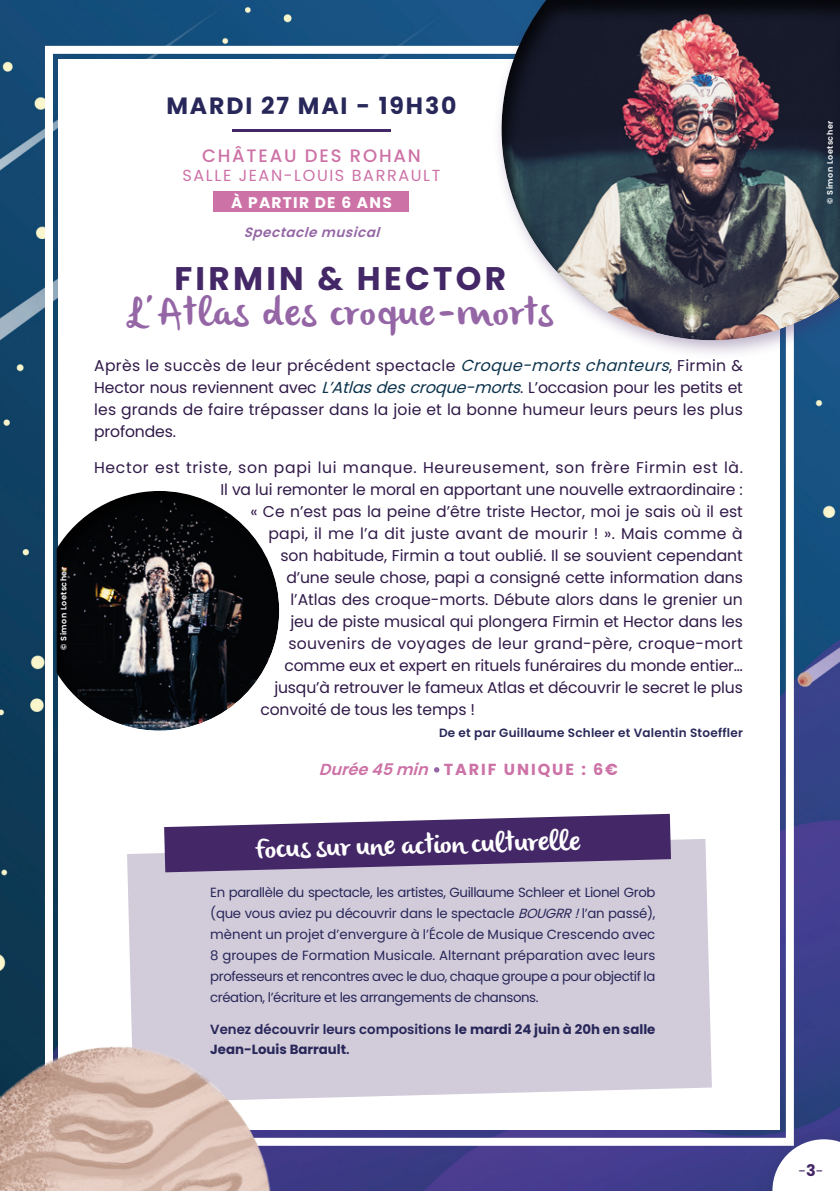
<style>
.page{position:relative;width:840px;height:1191px;background:#fff}
.page>*{position:absolute;margin:0;border:0;box-sizing:border-box;transform-origin:0 0}
.t1{font:39.6px "olivier";letter-spacing:.04em;color:#9566a6}
.t2{font:700 32.6px "Poppins";letter-spacing:.1em;color:#442767}
.t3{font:28px "olivier";color:#fff}
.t4{font:700 23.6px "Poppins";letter-spacing:.08em;color:#282759}
.t5{font:500 18px "Poppins";letter-spacing:.1em;color:#cd72a6}
.t6{font:700 16px "Poppins";letter-spacing:.12em;color:#cd72a6}
.t7{font:16px "Poppins";letter-spacing:.1em;color:#cd72a6}
.t8{font:15.6px/22px "Poppins";color:#301a48;text-align:justify}
.t9{font:15.6px "Poppins";letter-spacing:.02em;color:#301a48}
.t10{font:15.6px "Poppins";letter-spacing:.04em;color:#301a48}
.t11{font:700 15.4px "Poppins";letter-spacing:.08em;color:#fff}
.t12{font:14px "Poppins";color:#442767}
.t13{font:italic 600 13.4px "Poppins";color:#9566a6}
.t14{font:13.2px/20.8px "Poppins";letter-spacing:-.03em;color:#282759;text-align:justify}
.t15{font:700 13.2px/20.8px "Poppins";color:#282759}
.t16{font:600 12px "Poppins";letter-spacing:.02em;color:#282759}
.t17{font:600 8px "Poppins";letter-spacing:.06em;color:#fff}
.s1{font-style:italic;font-size:16px;color:#0d344d}
.s2{font-weight:600;font-style:italic}
.s3{font-style:italic}
.s4{font-weight:600}
.s5{font-weight:700;font-size:16px}
</style>
<div class="page">
<img style="left:0;top:0;width:839px;height:1191px">
<div style="left:58px;top:59px;width:721px;height:1070px;background:#fff"></div>
<div style="left:45px;top:46px;width:748px;height:1099px;border:8px solid #fff"></div>
<svg style="left:434px;top:767px;width:5px;height:5px"></svg>
<div style="left:753px;top:1120px;width:86px;height:71px;background:#1d1d1b;opacity:.24"></div>
<svg style="left:772px;top:1139px;width:67px;height:52px"></svg>
<hr style="left:0;top:683px;width:1px;height:508px;background:#082f44">
<img style="left:0;top:708px;width:1px;height:298px">
<hr style="left:232px;top:129px;width:158px;height:3px;background:#442767">
<div style="left:214px;top:192px;width:195px;height:20px;background:#cd72a6"></div>
<div style="left:127px;top:837px;width:585px;height:262px;background:#d2cbda"></div>
<svg style="left:164px;top:814px;width:506px;height:58px;background:#685084"></svg>
<img style="left:0;top:1045px;width:276px;height:146px">
<div style="left:491px;top:0;width:348px;height:361px;background:#442767;opacity:.37"></div>
<div style="left:497px;top:0;width:342px;height:342px;background:#1d1d1b;opacity:.8"></div>
<div style="left:38px;top:488px;width:244px;height:244px;background:#1d1d1b;opacity:.75"></div>
<p class="t17" style="left:59px;top:650px;width:85px;rotate:-90deg">© Simon Loetscher</p>
<p class="t4" style="left:166px;top:92px;width:291px">MARDI 27 MAI - 19H30</p>
<p class="t5" style="left:202px;top:145px;width:220px">CHÂTEAU DES ROHAN</p>
<p class="t7" style="left:182px;top:166px;width:259px">SALLE JEAN-LOUIS BARRAULT</p>
<p class="t11" style="left:231px;top:193px;width:162px">À PARTIR DE 6 ANS</p>
<p class="t13" style="left:243px;top:224px;width:143px">Spectaclemusical</p>
<p class="t2" style="left:174px;top:259px;width:333px">FIRMIN &amp; HECTOR</p>
<p class="t1" style="left:127px;top:289px;width:426px">L’Atlas des croque-morts</p>
<p class="t8" style="left:94px;top:355px;width:650px">Après le succès de leur précédent spectacle <span class="s1">Croque-mortschanteurs</span>, Firmin &amp; Hector nous reviennent avec <span class="s1">L’Atlasdescroque-morts</span>. L’occasion pour les petits et les grands de faire trépasser dans la joie et la bonne humeur leurs peurs les plus profondes.</p>
<p class="t10" style="left:94px;top:459px;width:650px">Hector est triste, son papi lui manque. Heureusement, son frère Firmin est là.</p>
<p class="t8" style="left:220px;top:479px;width:523px">Il va lui remonter le moral en apportant une nouvelle extraordinaire :</p>
<p class="t8" style="left:250px;top:501px;width:494px">« Ce n’est pas la peine d’être triste Hector, moi je sais où il est</p>
<p class="t9" style="left:268px;top:525px;width:475px">papi, il me l’a dit juste avant de mourir ! ». Mais comme à</p>
<p class="t8" style="left:280px;top:545px;width:464px">son habitude, Firmin a tout oublié. Il se souvient cependant</p>
<p class="t8" style="left:286px;top:567px;width:457px">d’une seule chose, papi a consigné cette information dans</p>
<p class="t8" style="left:290px;top:589px;width:454px">l’Atlas des croque-morts. Débute alors dans le grenier un</p>
<p class="t8" style="left:290px;top:611px;width:454px">jeu de piste musical qui plongera Firmin et Hector dans les</p>
<p class="t9" style="left:288px;top:635px;width:456px">souvenirs de voyages de leur grand-père, croque-mort</p>
<p class="t8" style="left:284px;top:655px;width:460px">comme eux et expert en rituels funéraires du monde entier…</p>
<p class="t8" style="left:274px;top:677px;width:469px">jusqu’à retrouver le fameux Atlas et découvrir le secret le plus</p>
<p class="t8" style="left:260px;top:699px;width:216px">convoité de tous les temps !</p>
<p class="t16" style="left:439px;top:726px;width:305px">De et par Guillaume Schleer et Valentin Stoeffler</p>
<p class="t6" style="left:319px;top:760px;width:300px"><span class="s2">Durée45min</span> TARIF UNIQUE : 6€</p>
<p class="t3" style="left:254px;top:834px;width:327px;rotate:-2deg">Focus sur une action culturelle</p>
<p class="t14" style="left:210px;top:882px;width:446px">En parallèle du spectacle, les artistes, Guillaume Schleer et Lionel Grob (que vous aviez pu découvrir dans le spectacle <span class="s3">BOUGRR!</span>l’an passé), mènent un projet d’envergure à l’École de Musique Crescendo avec 8 groupes de Formation Musicale. Alternant préparation avec leurs professeurs et rencontres avec le duo, chaque groupe a pour objectif la création, l’écriture et les arrangements de chansons.</p>
<p class="t15" style="left:210px;top:1018px;width:446px"><span class="s4">Venez découvrir leurs compositions</span> le mardi 24 juin à 20h en salle<br>Jean-Louis Barrault<span class="s4">.</span></p>
<p class="t17" style="left:824px;top:204px;width:85px;rotate:-90deg">© Simon Loetscher</p>
<p class="t12" style="left:798px;top:1162px;width:27px">-<span class="s5">3</span>-</p>
</div>
